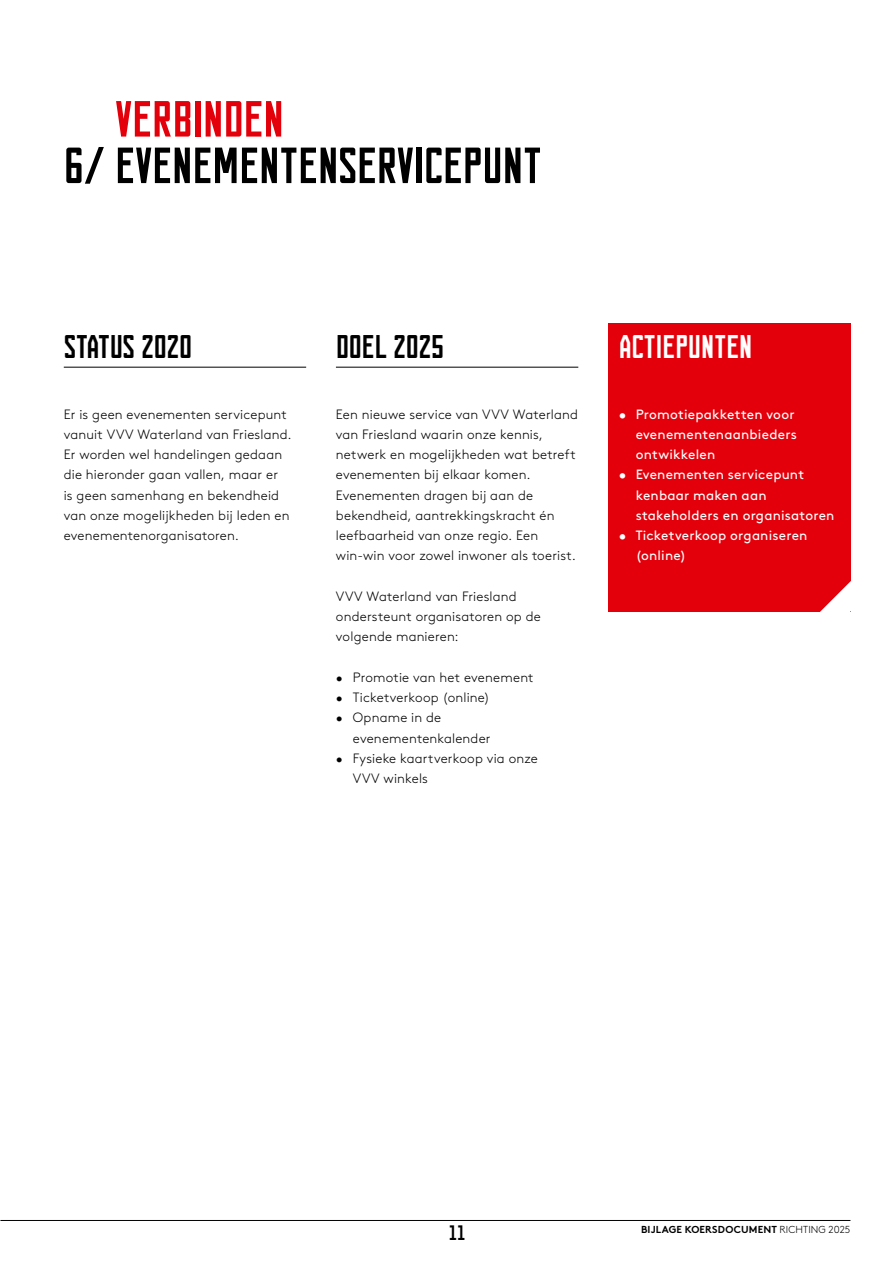
<style>
.page{position:relative;width:893px;height:1263px;background:#fff}
.page>*{position:absolute;margin:0;border:0;box-sizing:border-box;transform-origin:0 0}
.t1{font:condensed 51px "FUNCTION";letter-spacing:-.015em;color:#000}
.t2{font:condensed 51px "FUNCTION";letter-spacing:-.015em;color:#e3000b}
.t3{font:condensed 33px "FUNCTION";letter-spacing:-.015em;color:#000}
.t4{font:condensed 33px "FUNCTION";letter-spacing:-.015em;color:#fff}
.t5{font:condensed 21px "FUNCTION";color:#000}
.t6{font:300 13.5px/20.2px "Brown Std";letter-spacing:.015em;color:#000}
.t7{font:13.5px/20.2px "Brown Std";letter-spacing:.015em;color:#fff}
.t8{font:700 10.2px "Brown Std";letter-spacing:.01em;color:#000}
.s1{font-weight:300}
</style>
<div class="page">
<hr style="left:0;top:1220px;width:850px;height:1px;background:#000">
<hr style="left:64px;top:367px;width:242px;height:1px;background:#000">
<hr style="left:336px;top:367px;width:242px;height:1px;background:#000">
<div style="left:608px;top:323px;width:242px;height:288px;background:#e3000b"></div>
<svg style="left:812px;top:579px;width:39px;height:33px"></svg>
<h1 class="t2" style="left:115px;top:91px;width:171px">VERBINDEN</h1>
<h1 class="t1" style="left:64px;top:138px;width:480px">6/ EVENEMENTENSERVICEPUNT</h1>
<h2 class="t3" style="left:64px;top:328px;width:130px">STATUS 2020</h2>
<p class="t6" style="left:64px;top:404px;width:229px">Er is geen evenementen servicepunt vanuit VVV Waterland van Friesland.<br>Er worden wel handelingen gedaan die hieronder gaan vallen, maar er<br>is geen samenhang en bekendheid van onze mogelijkheden bij leden en evenementenorganisatoren.</p>
<h2 class="t3" style="left:336px;top:328px;width:110px">DOEL 2025</h2>
<p class="t6" style="left:336px;top:404px;width:244px">Een nieuwe service van VVV Waterland van Friesland waarin onze kennis, netwerk en mogelijkheden wat betreft evenementen bij elkaar komen.<br>Evenementen dragen bij aan de bekendheid, aantrekkingskracht én leefbaarheid van onze regio. Een win-win voor zowel inwoner als toerist.</p>
<p class="t6" style="left:336px;top:586px;width:206px">VVV Waterland van Friesland ondersteunt organisatoren op de volgende manieren:</p>
<p class="t6" style="left:336px;top:667px;width:199px">• Promotie van het evenement</p>
<p class="t6" style="left:336px;top:687px;width:156px">• Ticketverkoop (online)</p>
<p class="t6" style="left:353px;top:708px;width:139px;text-indent:-17px">• Opname in de evenementenkalender</p>
<p class="t6" style="left:353px;top:748px;width:186px;text-indent:-17px">• Fysieke kaartverkoop via onze<br>VVV winkels</p>
<h2 class="t4" style="left:619px;top:328px;width:135px">ACTIEPUNTEN</h2>
<p class="t7" style="left:636px;top:404px;width:163px;text-indent:-17px">• Promotiepakketten voor evenementenaanbieders ontwikkelen</p>
<p class="t7" style="left:636px;top:465px;width:200px;text-indent:-17px">• Evenementen servicepunt kenbaar maken aan stakeholders en organisatoren</p>
<p class="t7" style="left:636px;top:525px;width:173px;text-indent:-17px">• Ticketverkoop organiseren (online)</p>
<h3 class="t5" style="left:449px;top:1222px;width:18px">11</h3>
<p class="t8" style="left:641px;top:1224px;width:211px">BIJLAGE KOERSDOCUMENT <span class="s1">RICHTING 2025</span></p>
</div>
